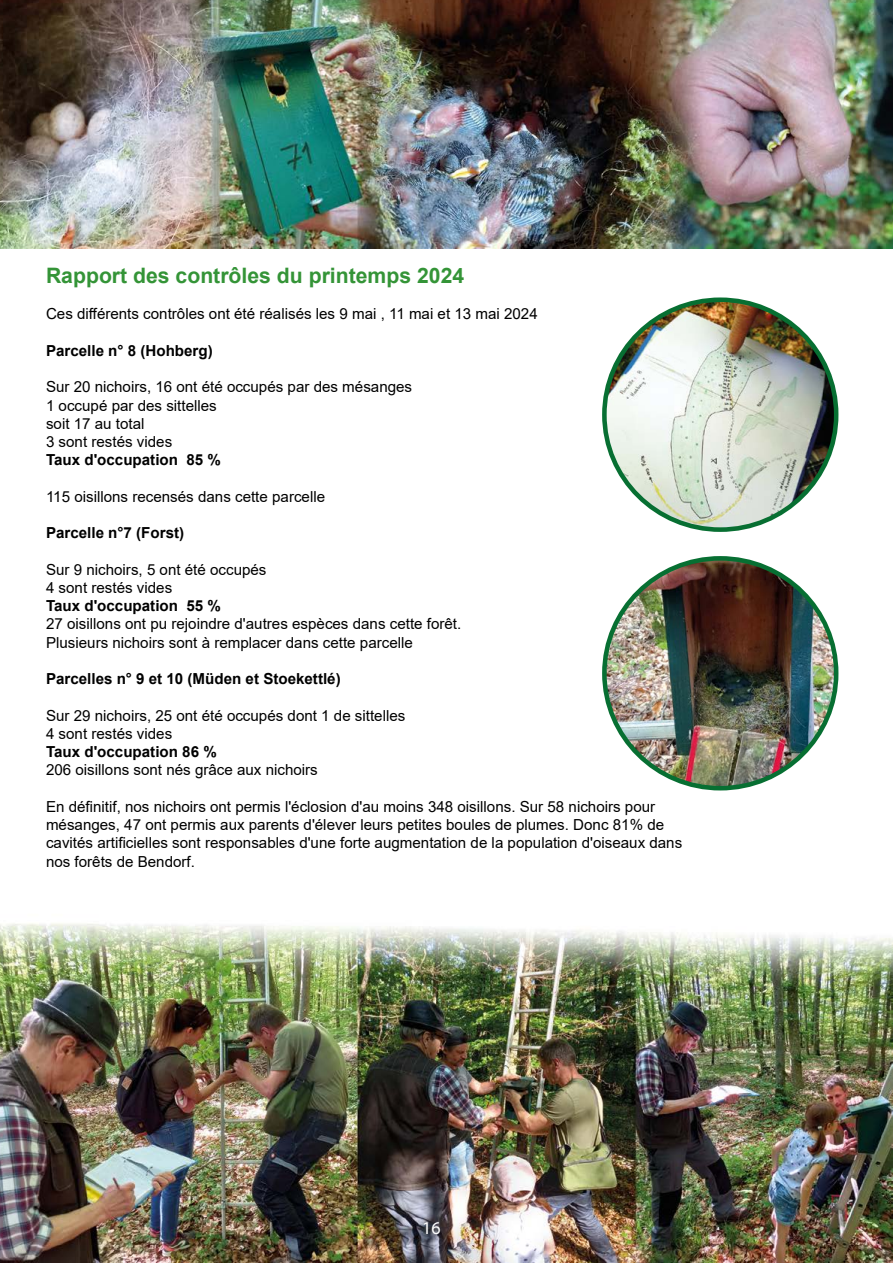
<style>
.page{position:relative;width:893px;height:1263px;background:#fff}
.page>*{position:absolute;margin:0;border:0;box-sizing:border-box;transform-origin:0 0}
.t1{font:700 21.3px "Arial";color:#349437}
.t2{font:18px "Myriad Pro";color:#fff}
.t3{font:15.15px/18.3px "Arial";color:#000}
.t4{font:700 15.15px "Arial";color:#000}
</style>
<div class="page">
<img style="left:0;top:923px;width:893px;height:340px">
<img style="left:0;top:0;width:893px;height:249px">
<img style="left:604px;top:558px;width:232px;height:230px">
<div style="left:602px;top:556px;width:236px;height:234px;border:5px solid #076f32;border-radius:50%"></div>
<img style="left:604px;top:301px;width:232px;height:229px">
<div style="left:602px;top:297px;width:236px;height:235px;border:5px solid #076f32;border-radius:50%"></div>
<h1 class="t1" style="left:46px;top:260px;width:420px">Rapport des contrôles du printemps 2024</h1>
<p class="t3" style="left:46px;top:305px;width:493px">Ces différents contrôles ont été réalisés les 9 mai , 11 mai et 13 mai 2024</p>
<p class="t4" style="left:46px;top:340px;width:168px">Parcelle n° 8 (Hohberg)</p>
<p class="t3" style="left:46px;top:378px;width:368px">Sur 20 nichoirs, 16 ont été occupés par des mésanges<br>1 occupé par des sittelles<br>soit 17 au total<br>3 sont restés vides</p>
<p class="t4" style="left:46px;top:449px;width:176px">Taux d'occupation 85 %</p>
<p class="t3" style="left:46px;top:487px;width:281px">115 oisillons recensés dans cette parcelle</p>
<p class="t4" style="left:46px;top:522px;width:140px">Parcelle n°7 (Forst)</p>
<p class="t3" style="left:46px;top:560px;width:222px">Sur 9 nichoirs, 5 ont été occupés<br>4 sont restés vides</p>
<p class="t4" style="left:46px;top:595px;width:176px">Taux d'occupation 55 %</p>
<p class="t3" style="left:46px;top:615px;width:417px">27 oisillons ont pu rejoindre d'autres espèces dans cette forêt.<br>Plusieurs nichoirs sont à remplacer dans cette parcelle</p>
<p class="t4" style="left:46px;top:668px;width:296px">Parcelles n° 9 et 10 (Müden et Stoekettlé)</p>
<p class="t3" style="left:46px;top:706px;width:361px">Sur 29 nichoirs, 25 ont été occupés dont 1 de sittelles<br>4 sont restés vides</p>
<p class="t4" style="left:46px;top:741px;width:172px">Taux d'occupation 86 %</p>
<p class="t3" style="left:46px;top:761px;width:273px">206 oisillons sont nés grâce aux nichoirs</p>
<p class="t3" style="left:46px;top:797px;width:638px">En définitif, nos nichoirs ont permis l'éclosion d'au moins 348 oisillons. Sur 58 nichoirs pour mésanges, 47 ont permis aux parents d'élever leurs petites boules de plumes. Donc 81% de cavités artificielles sont responsables d'une forte augmentation de la population d'oiseaux dans nos forêts de Bendorf.</p>
<p class="t2" style="left:422px;top:1217px;width:20px">16</p>
</div>
